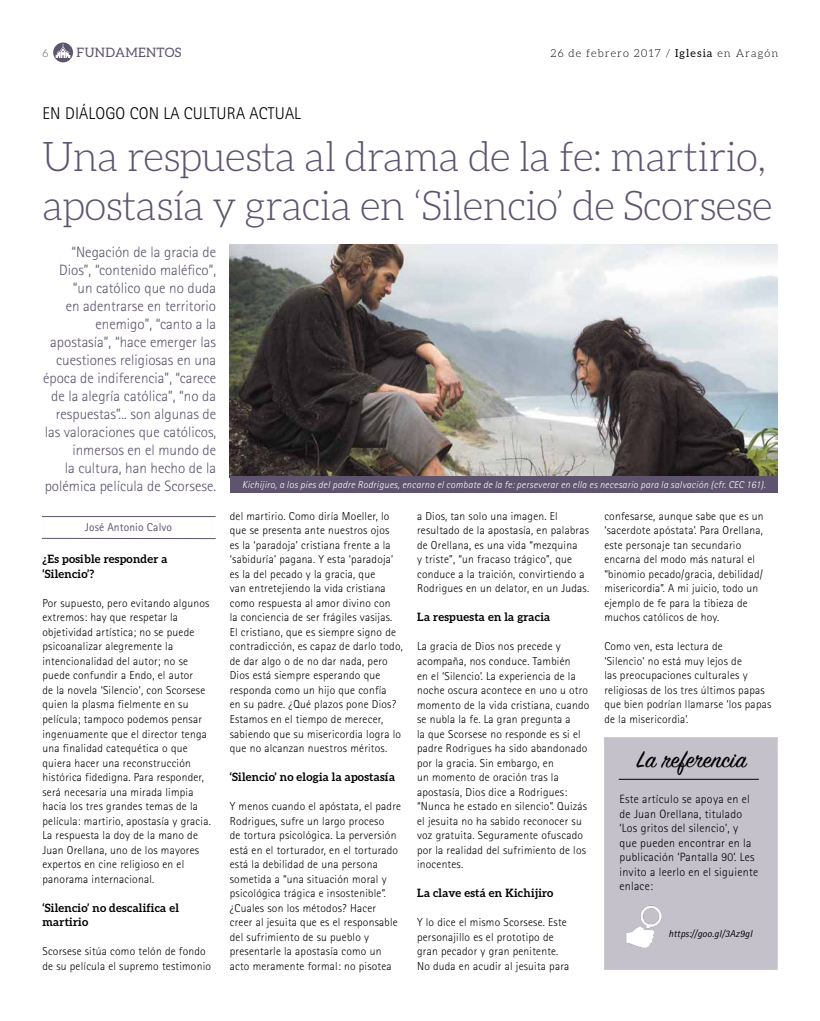
<style>
.page{position:relative;width:820px;height:1021px;background:#fff}
.page>*{position:absolute;margin:0;border:0;box-sizing:border-box;transform-origin:0 0}
.t1{font:300 41px/49.2px "Aleo";letter-spacing:-.02em;color:#5e546e}
.t2{font:26px "Sign Painter House Script";letter-spacing:.01em;color:#000}
.t3{font:300 17px "Rotis Sans Serif";letter-spacing:.01em;color:#000}
.t4{font:300 15px/18px "Rotis Sans Serif";color:#5e546e;text-align:right}
.t5{font:13px "Aleo";letter-spacing:.025em;color:#5e546e}
.t6{font:300 12px/14.5px "Rotis Sans Serif";letter-spacing:.02em;color:#000}
.t7{font:300 11.5px/14.5px "Rotis Sans Serif";letter-spacing:.02em;color:#000}
.t8{font:700 11.5px/14.5px "Aleo";letter-spacing:.02em;color:#000}
.t9{font:11.5px "Rotis Sans Serif";letter-spacing:.01em;color:#5e546e}
.t10{font:300 11px "Aleo";letter-spacing:.1em;color:#000}
.t11{font:300 11px "Aleo";color:#5e546e}
.t12{font:italic 300 10px "Rotis Sans Serif";letter-spacing:.025em;color:#fff}
.t13{font:italic 10px "Rotis Sans Serif";letter-spacing:.01em;color:#000}
.s1{font-weight:400}
</style>
<div class="page">
<svg style="left:53px;top:43px;width:20px;height:19px"></svg>
<img style="left:230px;top:244px;width:547px;height:232px">
<div style="left:230px;top:476px;width:547px;height:16px;background:#5e546e"></div>
<hr style="left:42px;top:516px;width:173px;height:1px;background:#5e546e">
<hr style="left:42px;top:538px;width:173px;height:1px;background:#5e546e">
<div style="left:604px;top:737px;width:173px;height:232px;background:#c5c1cb"></div>
<hr style="left:618px;top:779px;width:140px;height:1px;background:#000">
<img style="left:626px;top:905px;width:36px;height:42px">
<p class="t11" style="left:43px;top:48px;width:7px">6</p>
<p class="t5" style="left:77px;top:45px;width:106px">FUNDAMENTOS</p>
<p class="t10" style="left:550px;top:47px;width:229px">26 de febrero 2017 / <span class="s1">Iglesia</span> en Aragón</p>
<h3 class="t3" style="left:43px;top:104px;width:260px">EN DIÁLOGO CON LA CULTURA ACTUAL</h3>
<h1 class="t1" style="left:43px;top:132px;width:731px">Una respuesta al drama de la fe: martirio, apostasía y gracia en ‘Silencio’ de Scorsese</h1>
<p class="t4" style="left:43px;top:243px;width:174px">“Negación de la gracia de<br>Dios”, “contenido maléfico”, “un católico que no duda<br>en adentrarse en territorio enemigo”, “canto a la apostasía”, “hace emerger las cuestiones religiosas en una época de indiferencia”, “carece de la alegría católica”, “no da respuestas”... son algunas de las valoraciones que católicos, inmersos en el mundo de<br>la cultura, han hecho de la polémica película de Scorsese.</p>
<p class="t9" style="left:85px;top:520px;width:89px">José Antonio Calvo</p>
<p class="t8" style="left:42px;top:551px;width:126px">¿Es posible responder a ‘Silencio’?</p>
<p class="t7" style="left:42px;top:595px;width:170px">Por supuesto, pero evitando algunos extremos: hay que respetar la objetividad artística; no se puede psicoanalizar alegremente la intencionalidad del autor; no se puede confundir a Endo, el autor<br>de la novela ‘Silencio’, con Scorsese quien la plasma fielmente en su película; tampoco podemos pensar ingenuamente que el director tenga una finalidad catequética o que quiera hacer una reconstrucción histórica fidedigna. Para responder, será necesaria una mirada limpia hacia los tres grandes temas de la película: martirio, apostasía y gracia.<br>La respuesta la doy de la mano de Juan Orellana, uno de los mayores expertos en cine religioso en el panorama internacional.</p>
<p class="t8" style="left:42px;top:900px;width:138px">‘Silencio’ no descalifica el martirio</p>
<p class="t7" style="left:42px;top:944px;width:170px">Scorsese sitúa como telón de fondo de su película el supremo testimonio</p>
<p class="t12" style="left:242px;top:478px;width:524px">Kichijiro, a los pies del padre Rodrigues, encarna el combate de la fe: perseverar en ella es necesario para la salvación (cfr. CEC 161).</p>
<p class="t7" style="left:230px;top:508px;width:174px">del martirio. Como diría Moeller, lo que se presenta ante nuestros ojos<br>es la ‘paradoja’ cristiana frente a la ‘sabiduría’ pagana. Y esta ‘paradoja’ es la del pecado y la gracia, que<br>van entretejiendo la vida cristiana como respuesta al amor divino con<br>la conciencia de ser frágiles vasijas.<br>El cristiano, que es siempre signo de contradicción, es capaz de darlo todo, de dar algo o de no dar nada, pero Dios está siempre esperando que responda como un hijo que confía<br>en su padre. ¿Qué plazos pone Dios?<br>Estamos en el tiempo de merecer, sabiendo que su misericordia logra lo que no alcanzan nuestros méritos.</p>
<p class="t8" style="left:230px;top:769px;width:167px">‘Silencio’ no elogia la apostasía</p>
<p class="t7" style="left:230px;top:799px;width:173px">Y menos cuando el apóstata, el padre Rodrigues, sufre un largo proceso<br>de tortura psicológica. La perversión está en el torturador, en el torturado está la debilidad de una persona sometida a “una situación moral y psicológica trágica e insostenible”. ¿Cuales son los métodos? Hacer creer al jesuita que es el responsable del sufrimiento de su pueblo y presentarle la apostasía como un acto meramente formal: no pisotea</p>
<p class="t7" style="left:417px;top:509px;width:174px">a Dios, tan solo una imagen. El resultado de la apostasía, en palabras de Orellana, es una vida “mezquina<br>y triste”, “un fracaso trágico”, que conduce a la traición, convirtiendo a Rodrigues en un delator, en un Judas.</p>
<p class="t8" style="left:417px;top:610px;width:134px">La respuesta en la gracia</p>
<p class="t7" style="left:417px;top:639px;width:174px">La gracia de Dios nos precede y acompaña, nos conduce. También<br>en el ‘Silencio’. La experiencia de la noche oscura acontece en uno u otro momento de la vida cristiana, cuando se nubla la fe. La gran pregunta a<br>la que Scorsese no responde es si el padre Rodrigues ha sido abandonado por la gracia. Sin embargo, en<br>un momento de oración tras la apostasía, Dios dice a Rodrigues: “Nunca he estado en silencio”. Quizás el jesuita no ha sabido reconocer su voz gratuita. Seguramente ofuscado por la realidad del sufrimiento de los inocentes.</p>
<p class="t8" style="left:417px;top:885px;width:138px">La clave está en Kichijiro</p>
<p class="t7" style="left:417px;top:915px;width:154px">Y lo dice el mismo Scorsese. Este personajillo es el prototipo de gran pecador y gran penitente.<br>No duda en acudir al jesuita para</p>
<p class="t7" style="left:604px;top:508px;width:161px">confesarse, aunque sabe que es un ‘sacerdote apóstata’. Para Orellana, este personaje tan secundario encarna del modo más natural el “binomio pecado/gracia, debilidad/ misericordia”. A mi juicio, todo un ejemplo de fe para la tibieza de muchos católicos de hoy.</p>
<p class="t7" style="left:604px;top:639px;width:168px">Como ven, esta lectura de<br>‘Silencio’ no está muy lejos de<br>las preocupaciones culturales y religiosas de los tres últimos papas que bien podrían llamarse ‘los papas de la misericordia’.</p>
<h2 class="t2" style="left:636px;top:743px;width:111px">La referencia</h2>
<p class="t6" style="left:619px;top:791px;width:140px">Este artículo se apoya en el de Juan Orellana, titulado ‘Los gritos del silencio’, y que pueden encontrar en la publicación ‘Pantalla 90’. Les invito a leerlo en el siguiente enlace:</p>
<p class="t13" style="left:668px;top:927px;width:85px">https://goo.gl/3Az9gI</p>
</div>
